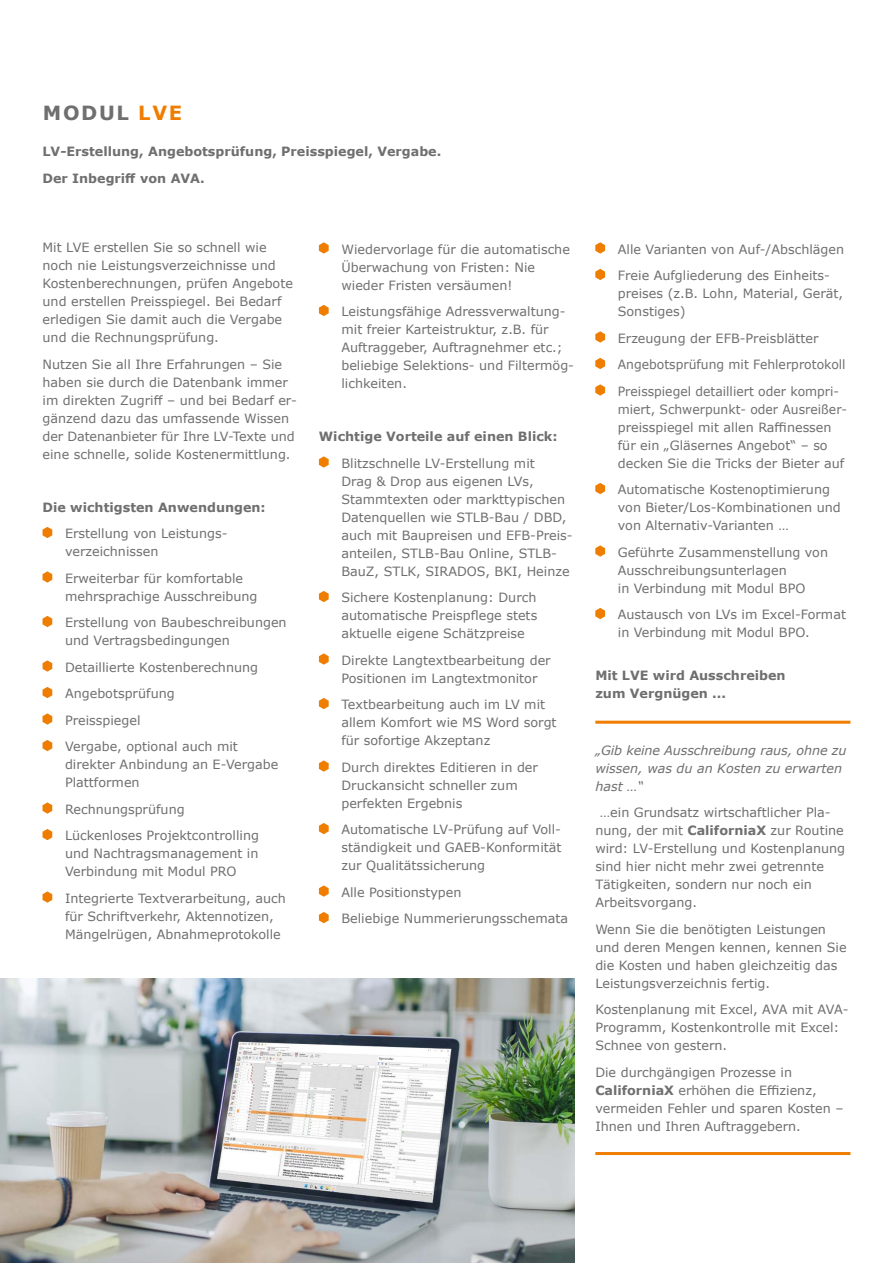
<style>
.page{position:relative;width:893px;height:1263px;background:#fff}
.page>*{position:absolute;margin:0;border:0;box-sizing:border-box;transform-origin:0 0}
.t1{font:700 19.5px "Verdana";letter-spacing:.085em;color:#706f6f}
.t2{font:12.75px/18px "Verdana";color:#706f6f}
.t3{font:700 12.75px/18px "Verdana";color:#706f6f}
.t4{font:italic 12.75px/18px "Verdana";letter-spacing:-.005em;color:#706f6f}
.s1{color:#ef7d00}
.s2{font-weight:700}
</style>
<div class="page">
<svg style="left:43px;top:527px;width:9px;height:11px"></svg>
<svg style="left:43px;top:571px;width:9px;height:12px"></svg>
<svg style="left:43px;top:616px;width:9px;height:11px"></svg>
<svg style="left:43px;top:660px;width:9px;height:12px"></svg>
<svg style="left:43px;top:687px;width:9px;height:11px"></svg>
<svg style="left:43px;top:713px;width:9px;height:12px"></svg>
<svg style="left:43px;top:740px;width:9px;height:11px"></svg>
<svg style="left:43px;top:802px;width:9px;height:12px"></svg>
<svg style="left:43px;top:829px;width:9px;height:11px"></svg>
<svg style="left:43px;top:891px;width:9px;height:12px"></svg>
<svg style="left:319px;top:242px;width:10px;height:12px"></svg>
<svg style="left:319px;top:305px;width:10px;height:11px"></svg>
<svg style="left:319px;top:456px;width:10px;height:12px"></svg>
<svg style="left:319px;top:591px;width:10px;height:11px"></svg>
<svg style="left:319px;top:653px;width:10px;height:12px"></svg>
<svg style="left:319px;top:698px;width:10px;height:11px"></svg>
<svg style="left:319px;top:760px;width:10px;height:12px"></svg>
<svg style="left:319px;top:823px;width:10px;height:11px"></svg>
<svg style="left:319px;top:885px;width:10px;height:12px"></svg>
<svg style="left:319px;top:912px;width:10px;height:11px"></svg>
<img style="left:0;top:979px;width:574px;height:284px">
<hr style="left:595px;top:721px;width:255px;height:3px;background:#ef7d00">
<hr style="left:595px;top:1152px;width:255px;height:3px;background:#ef7d00">
<svg style="left:595px;top:242px;width:10px;height:12px"></svg>
<svg style="left:595px;top:269px;width:10px;height:11px"></svg>
<svg style="left:595px;top:331px;width:10px;height:12px"></svg>
<svg style="left:595px;top:358px;width:10px;height:11px"></svg>
<svg style="left:595px;top:384px;width:10px;height:12px"></svg>
<svg style="left:595px;top:483px;width:10px;height:11px"></svg>
<svg style="left:595px;top:545px;width:10px;height:12px"></svg>
<svg style="left:595px;top:608px;width:10px;height:11px"></svg>
<h1 class="t1" style="left:43px;top:99px;width:141px">MODUL <span class="s1">LVE</span></h1>
<p class="t3" style="left:43px;top:138px;width:400px;line-height:26.5px">LV-Erstellung, Angebotsprüfung, Preisspiegel, Vergabe.<br>Der Inbegriff von AVA.</p>
<p class="t2" style="left:43px;top:238px;width:252px">Mit LVE erstellen Sie so schnell wie noch nie Leistungsverzeichnisse und Kostenberechnungen, prüfen Angebote und erstellen Preisspiegel. Bei Bedarf erledigen Sie damit auch die Vergabe und die Rechnungsprüfung.</p>
<p class="t2" style="left:43px;top:355px;width:256px">Nutzen Sie all Ihre Erfahrungen – Sie haben sie durch die Datenbank immer im direkten Zugriff – und bei Bedarf er&shy;gänzend dazu das umfassende Wissen der Datenanbieter für Ihre LV-Texte und eine schnelle, solide Kostenermittlung.</p>
<p class="t3" style="left:43px;top:498px;width:225px">Die wichtigsten Anwendungen:</p>
<p class="t2" style="left:65px;top:524px;width:164px">Erstellung von Leistungs&shy;verzeichnissen</p>
<p class="t2" style="left:65px;top:569px;width:194px">Erweiterbar für komfortable mehrsprachige Ausschreibung</p>
<p class="t2" style="left:65px;top:613px;width:223px">Erstellung von Baubeschreibungen und Vertragsbedingungen</p>
<p class="t2" style="left:65px;top:654px;width:195px;line-height:26.5px">Detaillierte Kostenberechnung<br>Angebotsprüfung<br>Preisspiegel<br>Vergabe, optional auch mit</p>
<p class="t2" style="left:65px;top:755px;width:215px">direkter Anbindung an E-Vergabe<br>Plattformen</p>
<p class="t2" style="left:65px;top:796px;width:196px;line-height:26.5px">Rechnungsprüfung<br>Lückenloses Projektcontrolling</p>
<p class="t2" style="left:65px;top:844px;width:195px">und Nachtragsmanagement in<br>Verbindung mit Modul PRO</p>
<p class="t2" style="left:65px;top:889px;width:222px">Integrierte Textverarbeitung, auch für Schriftverkehr, Aktennotizen,<br>Mängelrügen, Abnahmeprotokolle</p>
<p class="t2" style="left:341px;top:240px;width:230px">Wiedervorlage für die automatische<br>Überwachung von Fristen: Nie wieder Fristen versäumen!</p>
<p class="t2" style="left:341px;top:302px;width:234px">Leistungsfähige Adressverwaltung&shy;mit freier Karteistruktur, z.B. für<br>Auftraggeber, Auftragnehmer etc.; beliebige Selektions- und Filtermög&shy;lichkeiten.</p>
<p class="t3" style="left:319px;top:427px;width:240px">Wichtige Vorteile auf einen Blick:</p>
<p class="t2" style="left:341px;top:454px;width:233px">Blitzschnelle LV-Erstellung mit<br>Drag &amp; Drop aus eigenen LVs, Stammtexten oder markttypischen Datenquellen wie STLB-Bau / DBD, auch mit Baupreisen und EFB-Preis&shy;anteilen, STLB-Bau Online, STLB-BauZ, STLK, SIRADOS, BKI, Heinze</p>
<p class="t2" style="left:341px;top:588px;width:197px;text-align:justify">Sichere Kostenplanung: Durch automatische Preispflege stets aktuelle eigene Schätzpreise</p>
<p class="t2" style="left:341px;top:651px;width:211px">Direkte Langtextbearbeitung der<br>Positionen im Langtextmonitor</p>
<p class="t2" style="left:341px;top:695px;width:217px">Textbearbeitung auch im LV mit allem Komfort wie MS Word sorgt für sofortige Akzeptanz</p>
<p class="t2" style="left:341px;top:758px;width:198px">Durch direktes Editieren in der<br>Druckansicht schneller zum perfekten Ergebnis</p>
<p class="t2" style="left:341px;top:820px;width:222px;text-align:justify">Automatische LV-Prüfung auf Voll&shy;ständigkeit und GAEB-Konformität zur Qualitätssicherung</p>
<p class="t2" style="left:341px;top:879px;width:228px;line-height:26.5px">Alle Positionstypen<br>Beliebige Nummerierungsschemata</p>
<p class="t2" style="left:618px;top:236px;width:228px;line-height:26.5px">Alle Varianten von Auf-/Abschlägen<br>Freie Aufgliederung des Einheits-</p>
<p class="t2" style="left:618px;top:284px;width:227px">preises (z.B. Lohn, Material, Gerät,<br>Sonstiges)</p>
<p class="t2" style="left:618px;top:325px;width:229px;line-height:26.5px">Erzeugung der EFB-Preisblätter<br>Angebotsprüfung mit Fehlerprotokoll<br>Preisspiegel detailliert oder kompri-</p>
<p class="t2" style="left:618px;top:400px;width:231px">miert, Schwerpunkt- oder Ausreißer&shy;preisspiegel mit allen Raffinessen für ein „Gläsernes Angebot“ – so decken Sie die Tricks der Bieter auf</p>
<p class="t2" style="left:618px;top:480px;width:224px">Automatische Kostenoptimierung von Bieter/Los-Kombinationen und von Alternativ-Varianten …</p>
<p class="t2" style="left:618px;top:543px;width:212px">Geführte Zusammenstellung von<br>Ausschreibungsunterlagen<br>in Verbindung mit Modul BPO</p>
<p class="t2" style="left:618px;top:605px;width:230px">Austausch von LVs im Excel-Format in Verbindung mit Modul BPO.</p>
<p class="t3" style="left:595px;top:666px;width:192px">Mit LVE wird Ausschreiben zum Vergnügen ...</p>
<p class="t4" style="left:595px;top:741px;width:253px">„Gib keine Ausschreibung raus, ohne zu wissen, was du an Kosten zu erwarten hast …“</p>
<p class="t2" style="left:595px;top:803px;width:251px;text-indent:4px">…ein Grundsatz wirtschaftlicher Pla&shy;nung, der mit <span class="s2">CaliforniaX</span> zur Routine wird: LV-Erstellung und Kostenplanung sind hier nicht mehr zwei getrennte Tätigkeiten, sondern nur noch ein Arbeitsvorgang.</p>
<p class="t2" style="left:595px;top:920px;width:253px">Wenn Sie die benötigten Leistungen und deren Mengen kennen, kennen Sie die Kosten und haben gleichzeitig das Leistungsverzeichnis fertig.</p>
<p class="t2" style="left:595px;top:1000px;width:255px">Kostenplanung mit Excel, AVA mit AVA-<br>Programm, Kostenkontrolle mit Excel:<br>Schnee von gestern.</p>
<p class="t2" style="left:595px;top:1063px;width:250px">Die durchgängigen Prozesse in <span class="s2">CaliforniaX</span> erhöhen die Effizienz, vermeiden Fehler und sparen Kosten – Ihnen und Ihren Auftraggebern.</p>
</div>
